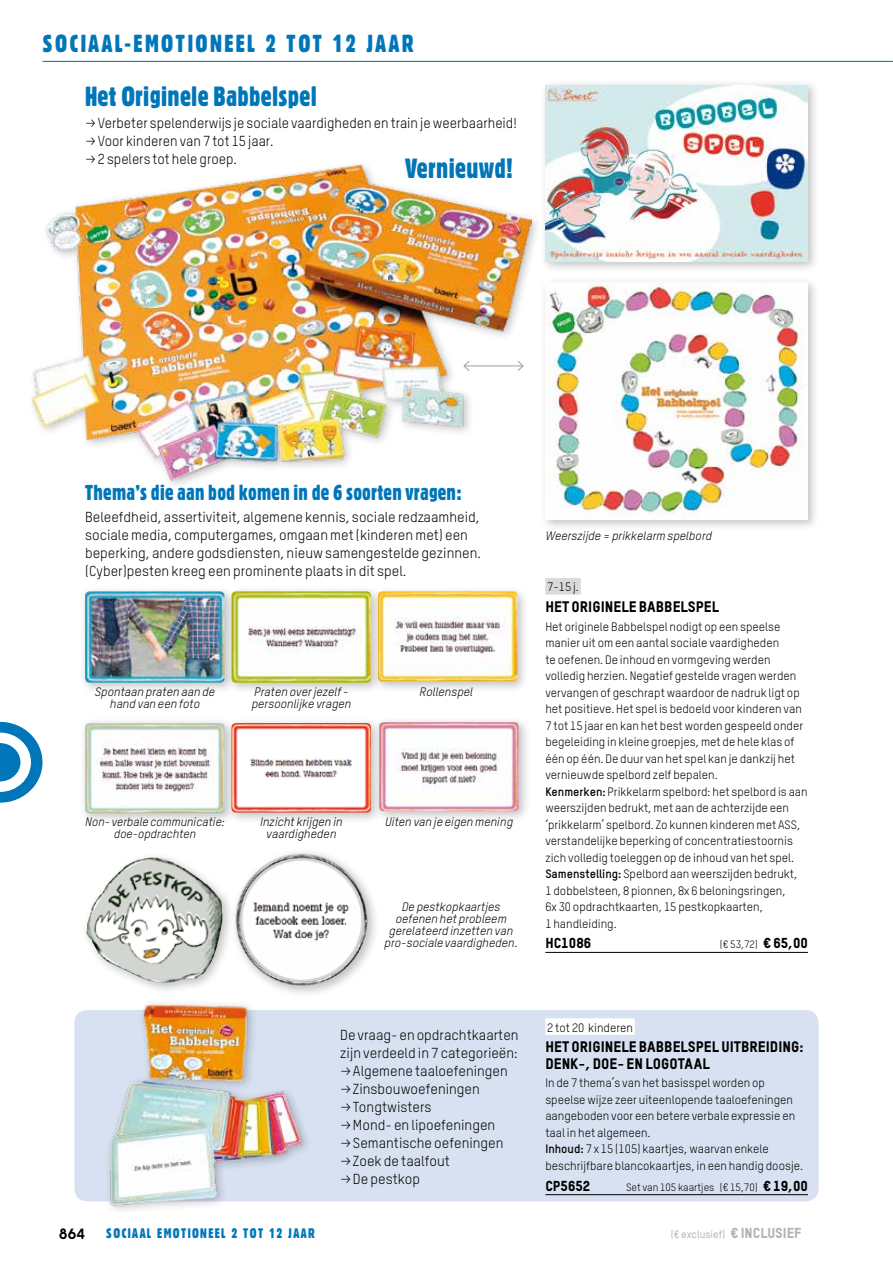
<style>
.page{position:relative;width:893px;height:1263px;background:#fff}
.page>*{position:absolute;margin:0;border:0;box-sizing:border-box;transform-origin:0 0}
.t1{font:27px "Gothic 821 Condensed BT";letter-spacing:.01em;color:#0076b9}
.t2{font:24px "Gothic 821 Condensed BT";letter-spacing:.1em;color:#0076b9}
.t3{font:21px "Gothic 821 Condensed BT";letter-spacing:.01em;color:#0076b9}
.t4{font:15px/16.5px "TSTAR Headline";color:#000}
.t5{font:15px "Chalet Tokyo";color:#000}
.t6{font:14.25px/18px "TSTAR";color:#000}
.t7{font:14.25px "TSTAR Headline";color:#000}
.t8{font:13.5px "Gothic 821 Condensed BT";letter-spacing:.1em;color:#0076b9}
.t9{font:12px/16.5px "TSTAR";color:#000}
.t10{font:italic 12px/12px "TSTAR";color:#000;text-align:center}
.t11{font:10.5px "TSTAR";color:#000}
.t12{font:500 10.5px "TSTAR";color:#b1b3b4}
.s1{font-weight:700}
.s2{font-family:"TSTAR Headline";font-size:14.25px}
.s3{font-family:"TSTAR Headline";font-weight:400;font-size:14.25px}
</style>
<div class="page">
<svg style="left:0;top:722px;width:43px;height:81px"></svg>
<hr style="left:43px;top:61px;width:850px;height:1px;background:#0076b9">
<div style="left:74px;top:1010px;width:745px;height:191px;background:#d8e1f1;border-radius:13px"></div>
<img style="left:32px;top:164px;width:499px;height:316px">
<div style="left:539px;top:277px;width:281px;height:255px;background:#000;opacity:.25"></div>
<img style="left:545px;top:283px;width:263px;height:237px">
<div style="left:79px;top:717px;width:158px;height:109px;background:#000;opacity:.25"></div>
<img style="left:85px;top:723px;width:140px;height:90px">
<div style="left:226px;top:717px;width:157px;height:108px;background:#000;opacity:.25"></div>
<img style="left:231px;top:723px;width:140px;height:89px">
<div style="left:372px;top:585px;width:158px;height:109px;background:#000;opacity:.25"></div>
<img style="left:383px;top:591px;width:134px;height:91px">
<div style="left:226px;top:585px;width:157px;height:110px;background:#000;opacity:.25"></div>
<img style="left:237px;top:591px;width:134px;height:92px">
<div style="left:373px;top:716px;width:158px;height:107px;background:#000;opacity:.25"></div>
<img style="left:379px;top:722px;width:140px;height:89px">
<div style="left:230px;top:847px;width:150px;height:151px;background:#000;opacity:.25"></div>
<img style="left:235px;top:853px;width:133px;height:133px;border-radius:66px">
<div style="left:81px;top:851px;width:153px;height:144px;background:#000;opacity:.25"></div>
<img style="left:86px;top:857px;width:137px;height:127px">
<div style="left:79px;top:585px;width:158px;height:110px;background:#000;opacity:.25"></div>
<img style="left:85px;top:591px;width:140px;height:92px">
<div style="left:539px;top:79px;width:281px;height:194px;background:#000;opacity:.25"></div>
<img style="left:545px;top:85px;width:263px;height:176px">
<div style="left:104px;top:999px;width:209px;height:217px;background:#000;opacity:.25"></div>
<img style="left:96px;top:990px;width:212px;height:223px">
<div style="left:545px;top:1018px;width:90px;height:17px;background:#fff"></div>
<hr style="left:545px;top:1194px;width:263px;height:1px;background:#000">
<div style="left:545px;top:578px;width:36px;height:16px;background:#d9dadb"></div>
<hr style="left:545px;top:952px;width:263px;height:1px;background:#000">
<hr style="left:464px;top:366px;width:59px;height:1px;background:#9c9e9f">
<svg style="left:517px;top:360px;width:7px;height:12px"></svg>
<svg style="left:463px;top:360px;width:7px;height:12px"></svg>
<h2 class="t2" style="left:43px;top:29px;width:373px">SOCIAAL-EMOTIONEEL 2 TOT 12 JAAR</h2>
<h1 class="t1" style="left:85px;top:80px;width:233px">Het Originele Babbelspel</h1>
<p class="t6" style="left:98px;top:114px;width:421px">Verbeter spelenderwijs je sociale vaardigheden en train je weerbaarheid!<br>Voor kinderen van 7 tot 15 jaar.<br>2 spelers tot hele groep.</p>
<h1 class="t1" style="left:405px;top:152px;width:109px">Vernieuwd!</h1>
<h3 class="t3" style="left:85px;top:479px;width:378px">Thema’s die aan bod komen in de 6 soorten vragen:</h3>
<p class="t6" style="left:85px;top:508px;width:397px">Beleefdheid, assertiviteit, algemene kennis, sociale redzaamheid, sociale media, computergames, omgaan met (kinderen met) een beperking, andere godsdiensten, nieuw samengestelde gezinnen. (Cyber)pesten kreeg een prominente plaats in dit spel.</p>
<p class="t10" style="left:95px;top:686px;width:122px">Spontaan praten aan de hand van een foto</p>
<p class="t10" style="left:254px;top:686px;width:96px">Praten over jezelf -</p>
<p class="t10" style="left:419px;top:686px;width:55px">Rollenspel</p>
<p class="t10" style="left:251px;top:698px;width:101px">persoonlijke vragen</p>
<p class="t10" style="left:85px;top:816px;width:141px">Non- verbale communicatie: doe-opdrachten</p>
<p class="t10" style="left:260px;top:816px;width:84px">Inzicht krijgen in vaardigheden</p>
<p class="t10" style="left:385px;top:816px;width:129px">Uiten van je eigen mening</p>
<p class="t10" style="left:384px;top:901px;width:135px">De pestkopkaartjes oefenen het probleem gerelateerd inzetten van pro-sociale vaardigheden.</p>
<p class="t10" style="left:545px;top:529px;width:168px">Weerszijde = prikkelarm spelbord</p>
<p class="t9" style="left:547px;top:579px;width:33px">7-15 j.</p>
<p class="t4" style="left:545px;top:598px;width:175px">HET ORIGINELE BABBELSPEL</p>
<p class="t9" style="left:545px;top:618px;width:264px">Het originele Babbelspel nodigt op een speelse manier uit om een aantal sociale vaardigheden<br>te oefenen. De inhoud en vormgeving werden volledig herzien. Negatief gestelde vragen werden vervangen of geschrapt waardoor de nadruk ligt op het positieve. Het spel is bedoeld voor kinderen van 7 tot 15 jaar en kan het best worden gespeeld onder begeleiding in kleine groepjes, met de hele klas of één op één. De duur van het spel kan je dankzij het vernieuwde spelbord zelf bepalen.<br><span class="s1">Kenmerken:</span> Prikkelarm spelbord: het spelbord is aan weerszijden bedrukt, met aan de achterzijde een ‘prikkelarm’ spelbord. Zo kunnen kinderen met ASS, verstandelijke beperking of concentratiestoornis zich volledig toeleggen op de inhoud van het spel.<br><span class="s1">Samenstelling:</span> Spelbord aan weerszijden bedrukt,<br>1 dobbelsteen, 8 pionnen, 8x 6 beloningsringen,<br>6x 30 opdrachtkaarten, 15 pestkopkaarten,<br>1 handleiding.</p>
<p class="t7" style="left:545px;top:934px;width:47px">HC1086</p>
<p class="t11" style="left:720px;top:938px;width:89px">(€ 53,72) <span class="s2">€ 65,00</span></p>
<p class="t6" style="left:340px;top:1025px;width:180px">De vraag- en opdrachtkaarten</p>
<p class="t6" style="left:340px;top:1043px;width:179px">zijn verdeeld in 7 categorieën:</p>
<p class="t6" style="left:353px;top:1061px;width:156px">Algemene taaloefeningen</p>
<p class="t6" style="left:353px;top:1079px;width:128px">Zinsbouwoefeningen</p>
<p class="t6" style="left:353px;top:1097px;width:80px">Tongtwisters</p>
<p class="t6" style="left:353px;top:1115px;width:144px">Mond- en lipoefeningen</p>
<p class="t6" style="left:353px;top:1133px;width:152px">Semantische oefeningen</p>
<p class="t6" style="left:353px;top:1151px;width:98px">Zoek de taalfout</p>
<p class="t6" style="left:353px;top:1169px;width:69px">De pestkop</p>
<p class="t9" style="left:547px;top:1019px;width:87px">2 tot 20 kinderen</p>
<p class="t4" style="left:545px;top:1038px;width:260px">HET ORIGINELE BABBELSPEL UITBREIDING:<br>DENK-, DOE- EN LOGOTAAL</p>
<p class="t9" style="left:545px;top:1075px;width:259px">In de 7 thema’s van het basisspel worden op speelse wijze zeer uiteenlopende taaloefeningen aangeboden voor een betere verbale expressie en taal in het algemeen.<br><span class="s1">Inhoud:</span> 7 x 15 (105) kaartjes, waarvan enkele beschrijfbare blancokaartjes, in een handig doosje.</p>
<p class="t7" style="left:545px;top:1177px;width:46px">CP5652</p>
<p class="t11" style="left:626px;top:1180px;width:183px">Set van 105 kaartjes (€ 15,70) <span class="s2">€ 19,00</span></p>
<p class="t5" style="left:59px;top:1224px;width:27px">864</p>
<p class="t8" style="left:106px;top:1225px;width:210px">SOCIAAL EMOTIONEEL 2 TOT 12 JAAR</p>
<p class="t12" style="left:671px;top:1228px;width:132px">(€ exclusief) <span class="s3">€ INCLUSIEF</span></p>
</div>
